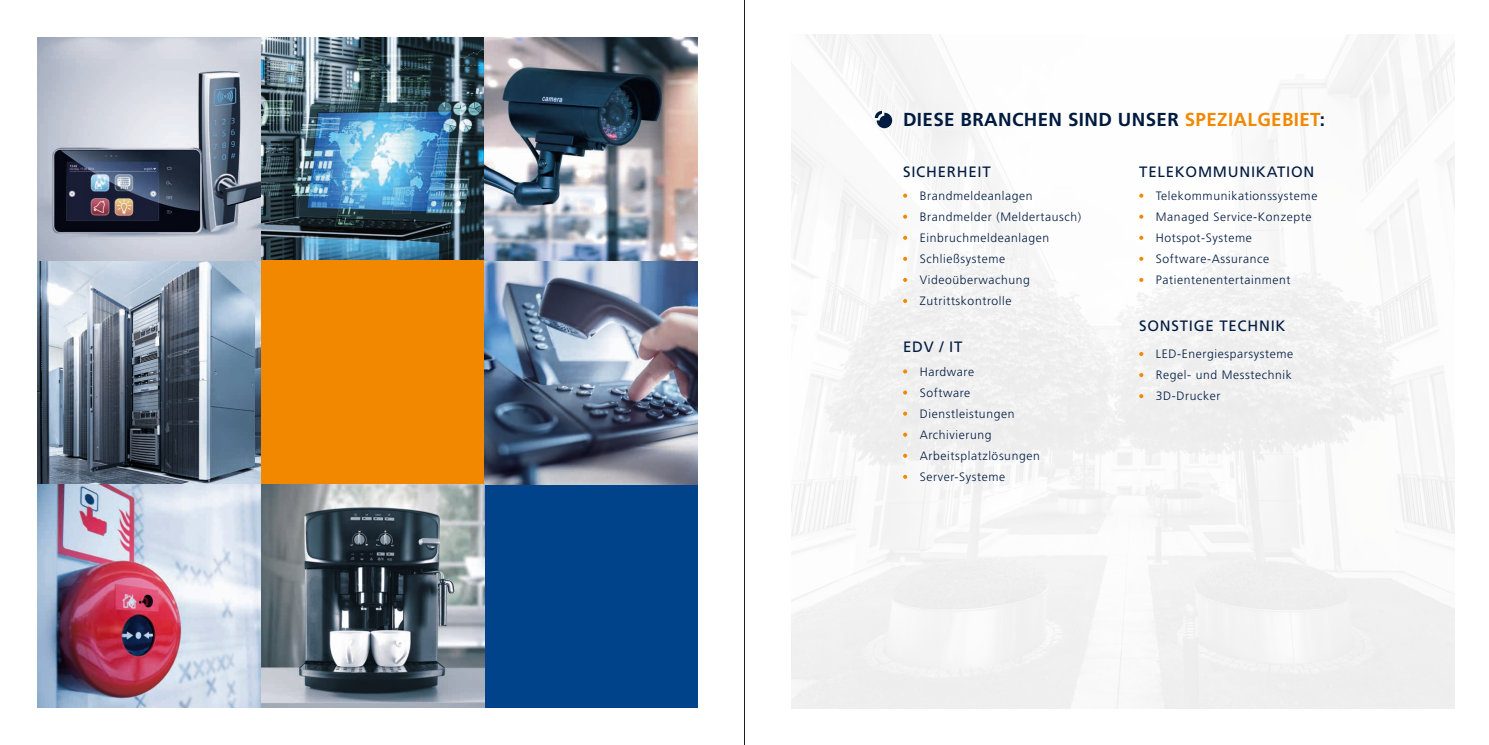
<style>
.page{position:relative;width:1489px;height:745px;background:#fff}
.page>*{position:absolute;margin:0;border:0;box-sizing:border-box;transform-origin:0 0}
.t1{font:700 18.75px "Frutiger LT Pro";letter-spacing:.02em;color:#001a40}
.t2{font:15px "Frutiger LT Pro";letter-spacing:.05em;color:#001a40}
.t3{font:300 12.12px/21px "Frutiger LT Pro";letter-spacing:.05em;color:#001a40}
.s1{color:#f18800}
</style>
<div class="page">
<div style="left:791px;top:34px;width:663px;height:674px;background:#f6f6f6"></div>
<svg style="left:874px;top:111px;width:18px;height:17px"></svg>
<svg style="left:903px;top:193px;width:4px;height:4px"></svg>
<svg style="left:903px;top:214px;width:4px;height:5px"></svg>
<svg style="left:903px;top:235px;width:4px;height:5px"></svg>
<svg style="left:903px;top:257px;width:4px;height:4px"></svg>
<svg style="left:903px;top:278px;width:4px;height:4px"></svg>
<svg style="left:903px;top:299px;width:4px;height:4px"></svg>
<svg style="left:903px;top:369px;width:4px;height:4px"></svg>
<svg style="left:903px;top:390px;width:4px;height:4px"></svg>
<svg style="left:903px;top:411px;width:4px;height:4px"></svg>
<svg style="left:903px;top:432px;width:4px;height:4px"></svg>
<svg style="left:903px;top:453px;width:4px;height:4px"></svg>
<svg style="left:903px;top:474px;width:4px;height:4px"></svg>
<svg style="left:1139px;top:193px;width:4px;height:4px"></svg>
<svg style="left:1139px;top:214px;width:4px;height:5px"></svg>
<svg style="left:1139px;top:235px;width:4px;height:5px"></svg>
<svg style="left:1139px;top:257px;width:4px;height:4px"></svg>
<svg style="left:1139px;top:278px;width:4px;height:4px"></svg>
<svg style="left:1139px;top:352px;width:4px;height:4px"></svg>
<svg style="left:1139px;top:373px;width:4px;height:4px"></svg>
<svg style="left:1139px;top:394px;width:4px;height:4px"></svg>
<div style="left:484px;top:484px;width:213px;height:223px;background:#00438a"></div>
<img style="left:261px;top:37px;width:223px;height:223px">
<div style="left:261px;top:260px;width:223px;height:224px;background:#f18800"></div>
<img style="left:38px;top:37px;width:223px;height:447px">
<img style="left:484px;top:260px;width:213px;height:224px">
<img style="left:261px;top:484px;width:223px;height:223px">
<img style="left:38px;top:484px;width:223px;height:223px">
<img style="left:484px;top:37px;width:213px;height:223px">
<hr style="left:744px;top:0;width:1px;height:744px;background:#1d1d1b">
<h1 class="t1" style="left:903px;top:108px;width:423px">DIESE BRANCHEN SIND UNSER <span class="s1">SPEZIALGEBIET</span>:</h1>
<p class="t2" style="left:903px;top:162px;width:89px">SICHERHEIT</p>
<p class="t3" style="left:919px;top:185px;width:163px">Brandmeldeanlagen<br>Brandmelder (Meldertausch)<br>Einbruchmeldeanlagen<br>Schließsysteme<br>Videoüberwachung<br>Zutrittskontrolle</p>
<p class="t2" style="left:903px;top:338px;width:61px">EDV / IT</p>
<p class="t3" style="left:919px;top:361px;width:121px">Hardware<br>Software<br>Dienstleistungen<br>Archivierung<br>Arbeitsplatzlösungen<br>Server-Systeme</p>
<p class="t2" style="left:1139px;top:162px;width:177px">TELEKOMMUNIKATION</p>
<p class="t3" style="left:1155px;top:185px;width:163px">Telekommunikationssysteme<br>Managed Service-Konzepte<br>Hotspot-Systeme<br>Software-Assurance<br>Patientenentertainment</p>
<p class="t2" style="left:1139px;top:317px;width:148px">SONSTIGE TECHNIK</p>
<p class="t3" style="left:1155px;top:343px;width:139px;text-align:justify">LED-Energiesparsysteme Regel- und Messtechnik 3D-Drucker</p>
</div>
